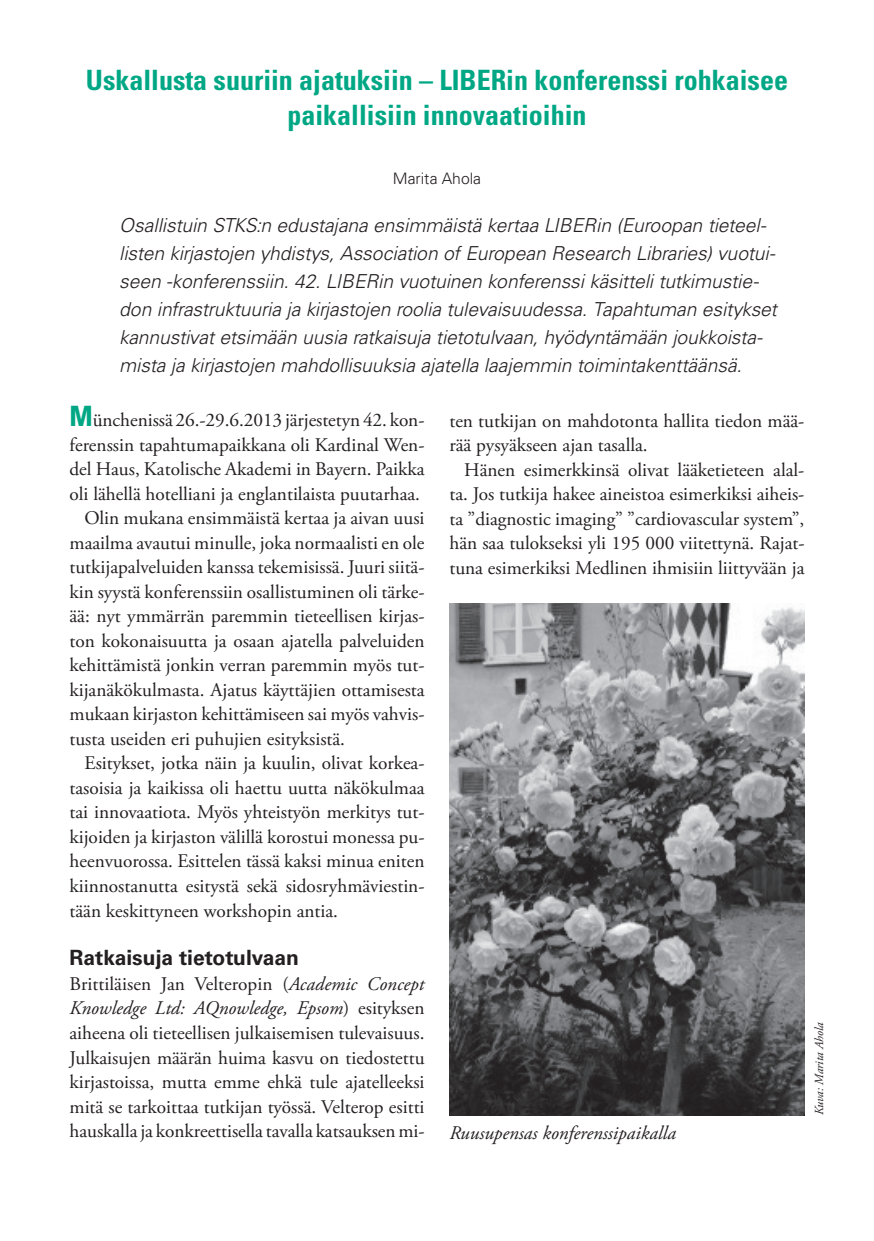
<style>
.page{position:relative;width:874px;height:1241px;background:#fff}
.page>*{position:absolute;margin:0;border:0;box-sizing:border-box;transform-origin:0 0}
.t1{font:700 condensed 28px/35px "Univers LT Std";color:#00a784;text-align:center}
.t2{font:700 21px "Univers LT Std";color:#231f20}
.t3{font:19.25px/24.5px "Adobe Garamond Pro";color:#231f20;text-align:justify}
.t4{font:italic 300 19.25px/28px "Univers LT Std";letter-spacing:-.005em;color:#231f20}
.t5{font:italic 19.25px "Adobe Garamond Pro";color:#231f20}
.t6{font:300 15.75px "Univers LT Std";color:#231f20}
.t7{font:italic 12.25px "Adobe Garamond Pro";color:#231f20}
.s1{font-family:"Univers LT Std";font-weight:700;font-stretch:condensed;font-size:28px;color:#00a784}
.s2{font-style:italic}
</style>
<div class="page">
<img style="left:449px;top:603px;width:354px;height:511px">
<h1 class="t1" style="left:86px;top:62px;width:703px">Uskallusta suuriin ajatuksiin – LIBERin konferenssi rohkaisee paikallisiin innovaatioihin</h1>
<p class="t6" style="left:392px;top:169px;width:90px">Marita Ahola</p>
<p class="t4" style="left:119px;top:211px;width:659px">Osallistuin STKS:n edustajana ensimmäistä kertaa LIBERin (Euroopan tieteel&shy;listen kirjastojen yhdistys, Association of European Research Libraries) vuotui&shy;seen -konferenssiin. 42. LIBERin vuotuinen konferenssi käsitteli tutkimustie&shy;don infrastruktuuria ja kirjastojen roolia tulevaisuudessa. Tapahtuman esitykset kannustivat etsimään uusia ratkaisuja tietotulvaan, hyödyntämään joukkoista&shy;mista ja kirjastojen mahdollisuuksia ajatella laajemmin toimintakenttäänsä.</p>
<p class="t3" style="left:69px;top:408px;width:356px"><span class="s1">M</span>ünchenissä 26.-29.6.2013 järjestetyn 42. kon-</p>
<p class="t3" style="left:69px;top:433px;width:356px">ferenssin tapahtumapaikkana oli Kardinal Wen-</p>
<p class="t3" style="left:69px;top:457px;width:356px">del Haus, Katolische Akademi in Bayern. Paikka</p>
<p class="t3" style="left:69px;top:482px;width:352px">oli lähellä hotelliani ja englantilaista puutarhaa.</p>
<p class="t3" style="left:84px;top:506px;width:341px">Olin mukana ensimmäistä kertaa ja aivan uusi</p>
<p class="t3" style="left:69px;top:531px;width:356px">maailma avautui minulle, joka normaalisti en ole</p>
<p class="t3" style="left:69px;top:555px;width:356px">tutkijapalveluiden kanssa tekemisissä. Juuri siitä-</p>
<p class="t3" style="left:69px;top:580px;width:356px">kin syystä konferenssiin osallistuminen oli tärke-</p>
<p class="t3" style="left:69px;top:604px;width:356px">ää: nyt ymmärrän paremmin tieteellisen kirjas-</p>
<p class="t3" style="left:69px;top:629px;width:356px">ton kokonaisuutta ja osaan ajatella palveluiden</p>
<p class="t3" style="left:69px;top:653px;width:356px">kehittämistä jonkin verran paremmin myös tut-</p>
<p class="t3" style="left:69px;top:678px;width:356px">kijanäkökulmasta. Ajatus käyttäjien ottamisesta</p>
<p class="t3" style="left:69px;top:702px;width:356px">mukaan kirjaston kehittämiseen sai myös vahvis-</p>
<p class="t3" style="left:69px;top:727px;width:277px">tusta useiden eri puhujien esityksistä.</p>
<p class="t3" style="left:84px;top:751px;width:341px">Esitykset, jotka näin ja kuulin, olivat korkea-</p>
<p class="t3" style="left:69px;top:776px;width:356px">tasoisia ja kaikissa oli haettu uutta näkökulmaa</p>
<p class="t3" style="left:69px;top:800px;width:356px">tai innovaatiota. Myös yhteistyön merkitys tut-</p>
<p class="t3" style="left:69px;top:825px;width:356px">kijoiden ja kirjaston välillä korostui monessa pu-</p>
<p class="t3" style="left:69px;top:849px;width:356px">heenvuorossa. Esittelen tässä kaksi minua eniten</p>
<p class="t3" style="left:69px;top:874px;width:356px">kiinnostanutta esitystä sekä sidosryhmäviestin-</p>
<p class="t3" style="left:69px;top:898px;width:270px">tään keskittyneen workshopin antia.</p>
<p class="t2" style="left:69px;top:945px;width:231px">Ratkaisuja tietotulvaan</p>
<p class="t3" style="left:69px;top:972px;width:356px">Brittiläisen Jan Velteropin (<span class="s2">Academic Concept Knowledge Ltd: AQnowledge, Epsom</span>) esityksen aiheena oli tieteellisen julkaisemisen tulevaisuus.<br>Julkaisujen määrän huima kasvu on tiedostettu kirjastoissa, mutta emme ehkä tule ajatelleeksi mitä se tarkoittaa tutkijan työssä. Velterop esitti hauskalla ja konkreettisella tavalla katsauksen mi-</p>
<p class="t3" style="left:449px;top:409px;width:356px">ten tutkijan on mahdotonta hallita tiedon mää&shy;rää pysyäkseen ajan tasalla.</p>
<p class="t3" style="left:449px;top:458px;width:356px;text-indent:15px">Hänen esimerkkinsä olivat lääketieteen alal&shy;ta. Jos tutkija hakee aineistoa esimerkiksi aiheis&shy;ta ”diagnostic imaging” ”cardiovascular system”, hän saa tulokseksi yli 195 000 viitettynä. Rajat&shy;tuna esimerkiksi Medlinen ihmisiin liittyvään ja</p>
<p class="t5" style="left:449px;top:1121px;width:228px">Ruusupensas konferenssipaikalla</p>
<p class="t7" style="left:811px;top:1114px;width:94px;rotate:-90deg">Kuva: Marita Ahola</p>
</div>
